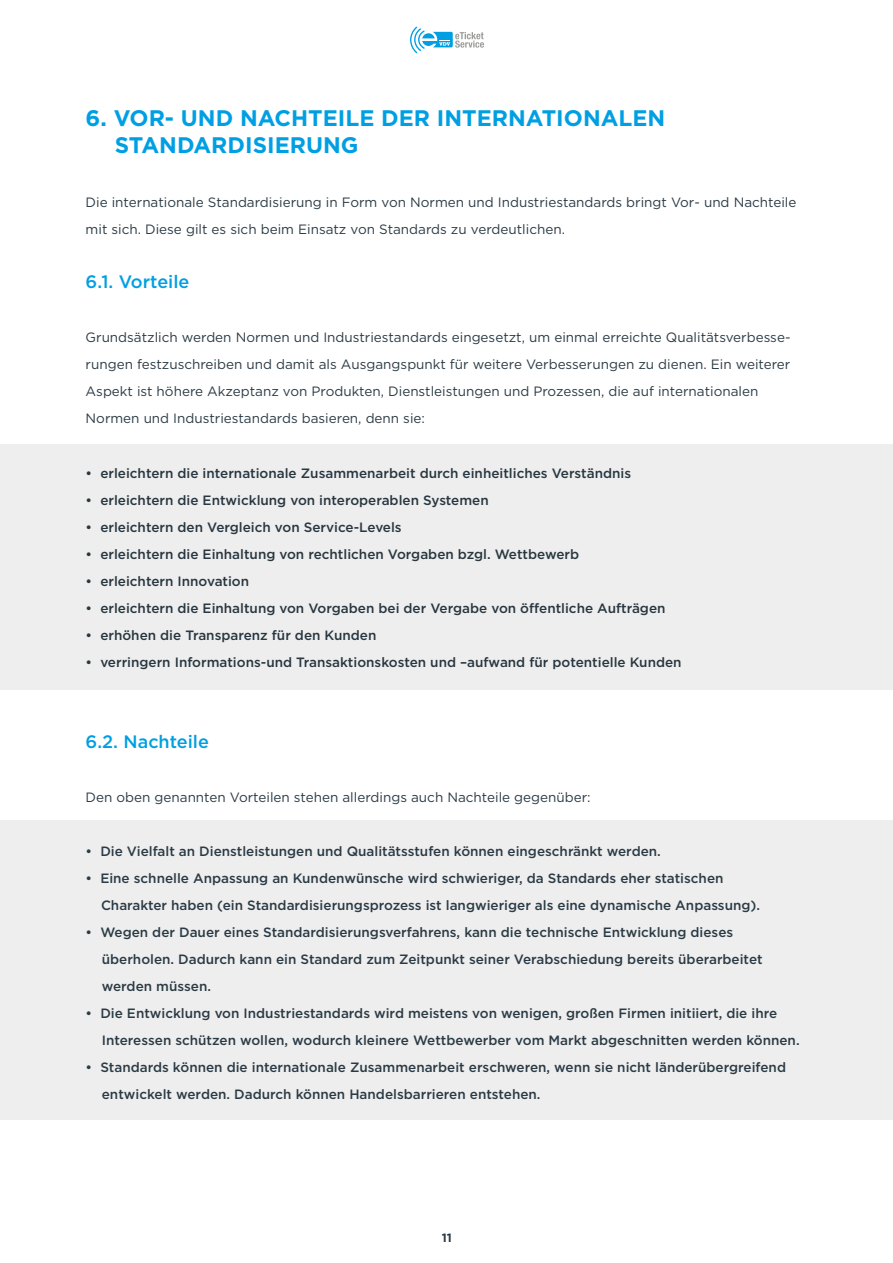
<style>
.page{position:relative;width:893px;height:1263px;background:#fff}
.page>*{position:absolute;margin:0;border:0;box-sizing:border-box;transform-origin:0 0}
.t1{font:700 22.5px/27px "Gotham";color:#009fe3}
.t2{font:500 18px "Gotham";color:#009fe3}
.t3{font:500 13.5px/27px "Gotham";color:#2b3b45}
.t4{font:13.5px/27px "Gotham";color:#2b3b45}
.t5{font:700 12px "Gotham";color:#2b3b45}
</style>
<div class="page">
<div style="left:0;top:820px;width:893px;height:300px;background:#eee"></div>
<svg style="left:410px;top:27px;width:74px;height:26px"></svg>
<div style="left:0;top:444px;width:893px;height:246px;background:#eee"></div>
<h1 class="t1" style="left:115px;top:105px;width:552px;text-indent:-29px">6. VOR- UND NACHTEILE DER INTERNATIONALEN<br>STANDARDISIERUNG</h1>
<p class="t4" style="left:86px;top:189px;width:712px">Die internationale Standardisierung in Form von Normen und Industriestandards bringt Vor- und Nachteile mit sich. Diese gilt es sich beim Einsatz von Standards zu verdeutlichen.</p>
<h2 class="t2" style="left:86px;top:270px;width:105px">6.1. Vorteile</h2>
<p class="t4" style="left:86px;top:324px;width:706px">Grundsätzlich werden Normen und Industriestandards eingesetzt, um einmal erreichte Qualitätsverbesse&shy;rungen festzuschreiben und damit als Ausgangspunkt für weitere Verbesserungen zu dienen. Ein weiterer Aspekt ist höhere Akzeptanz von Produkten, Dienstleistungen und Prozessen, die auf internationalen Normen und Industriestandards basieren, denn sie:</p>
<p class="t3" style="left:86px;top:459px;width:547px">• erleichtern die internationale Zusammenarbeit durch einheitliches Verständnis</p>
<p class="t3" style="left:86px;top:486px;width:405px">• erleichtern die Entwicklung von interoperablen Systemen</p>
<p class="t3" style="left:86px;top:513px;width:318px">• erleichtern den Vergleich von Service-Levels</p>
<p class="t3" style="left:86px;top:540px;width:495px">• erleichtern die Einhaltung von rechtlichen Vorgaben bzgl. Wettbewerb</p>
<p class="t3" style="left:86px;top:567px;width:165px">• erleichtern Innovation</p>
<p class="t3" style="left:86px;top:594px;width:581px">• erleichtern die Einhaltung von Vorgaben bei der Vergabe von öffentliche Aufträgen</p>
<p class="t3" style="left:86px;top:621px;width:292px">• erhöhen die Transparenz für den Kunden</p>
<p class="t3" style="left:86px;top:648px;width:597px">• verringern Informations-und Transaktionskosten und –aufwand für potentielle Kunden</p>
<h2 class="t2" style="left:86px;top:729px;width:125px">6.2. Nachteile</h2>
<p class="t4" style="left:86px;top:783px;width:507px">Den oben genannten Vorteilen stehen allerdings auch Nachteile gegenüber:</p>
<p class="t3" style="left:86px;top:837px;width:577px">• Die Vielfalt an Dienstleistungen und Qualitätsstufen können eingeschränkt werden.</p>
<p class="t3" style="left:101px;top:864px;width:661px;text-indent:-15px">• Eine schnelle Anpassung an Kundenwünsche wird schwieriger, da Standards eher statischen<br>Charakter haben (ein Standardisierungsprozess ist langwieriger als eine dynamische Anpassung).</p>
<p class="t3" style="left:102px;top:918px;width:662px;text-indent:-16px">• Wegen der Dauer eines Standardisierungsverfahrens, kann die technische Entwicklung dieses überholen. Dadurch kann ein Standard zum Zeitpunkt seiner Verabschiedung bereits überarbeitet werden müssen.</p>
<p class="t3" style="left:102px;top:999px;width:699px;text-indent:-16px">• Die Entwicklung von Industriestandards wird meistens von wenigen, großen Firmen initiiert, die ihre<br>Interessen schützen wollen, wodurch kleinere Wettbewerber vom Markt abgeschnitten werden können.</p>
<p class="t3" style="left:102px;top:1053px;width:686px;text-indent:-16px">• Standards können die internationale Zusammenarbeit erschweren, wenn sie nicht länderübergreifend entwickelt werden. Dadurch können Handelsbarrieren entstehen.</p>
<p class="t5" style="left:442px;top:1229px;width:12px">11</p>
</div>
